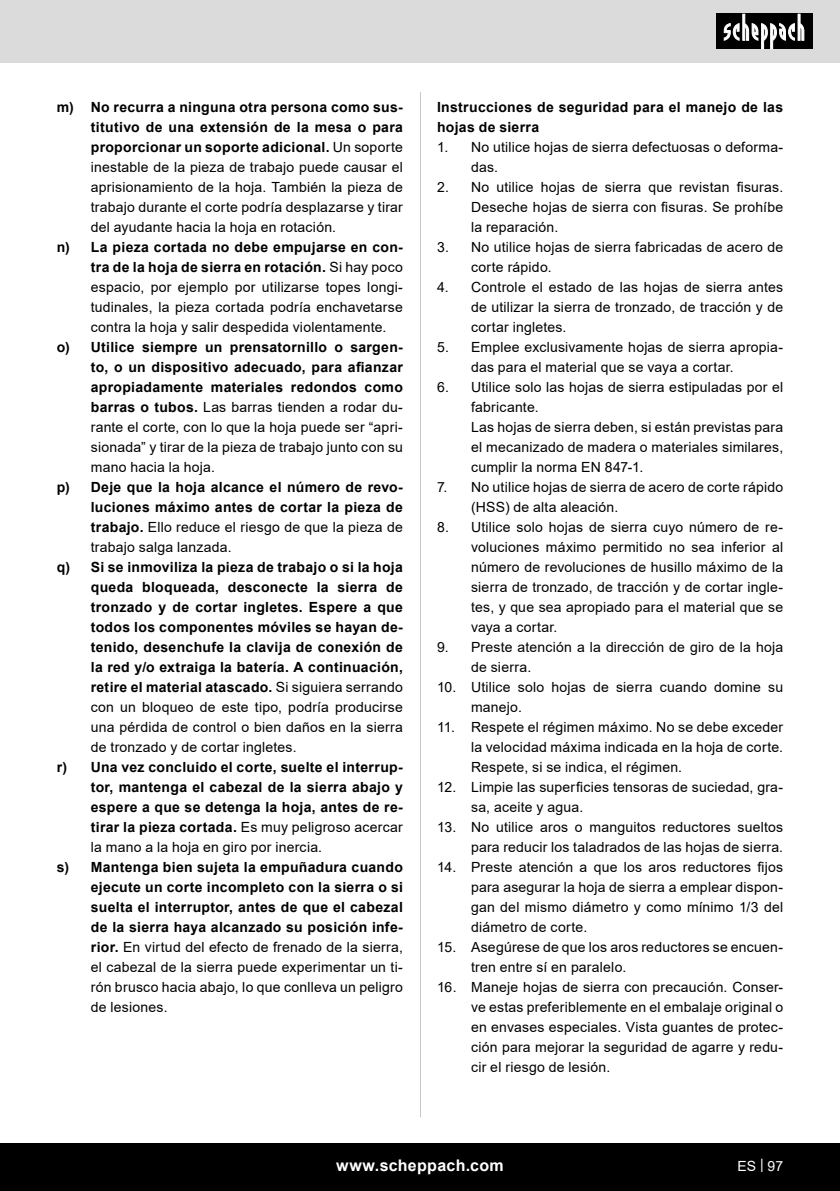
<style>
.page{position:relative;width:840px;height:1191px;background:#fff}
.page>*{position:absolute;margin:0;border:0;box-sizing:border-box;transform-origin:0 0}
.t1{font:700 16px "Arial";letter-spacing:.02em;color:#fff}
.t2{font:14px/20px "Arial";letter-spacing:.015em;color:#000}
.t3{font:700 14px/20px "Arial";letter-spacing:.02em;color:#000;text-align:justify}
.t4{font:14px "Arial";color:#fff}
.s1{font-weight:700}
.s2{font-weight:400}
</style>
<div class="page">
<div style="left:0;top:0;width:839px;height:63px;background:#dbdbdb"></div>
<div style="left:0;top:1143px;width:839px;height:48px;background:#000"></div>
<div style="left:716px;top:14px;width:96px;height:35px;background:#000"></div>
<svg style="left:723px;top:14px;width:81px;height:35px"></svg>
<hr style="left:420px;top:92px;width:1px;height:1025px;background:#c7c7c7">
<p class="t2" style="left:91px;top:97px;width:313px;text-align:justify;text-indent:-34px"><span class="s1">m) No recurra a ninguna otra persona como sus&shy;titutivo de una extensión de la mesa o para proporcionar un soporte adicional.</span> Un soporte inestable de la pieza de trabajo puede causar el aprisionamiento de la hoja. También la pieza de trabajo durante el corte podría desplazarse y tirar del ayudante hacia la hoja en rotación.</p>
<p class="t2" style="left:91px;top:237px;width:313px;text-align:justify;text-indent:-34px"><span class="s1">n) La pieza cortada no debe empujarse en con&shy;tra de la hoja de sierra en rotación.</span> Si hay poco espacio, por ejemplo por utilizarse topes longi&shy;tudinales, la pieza cortada podría enchavetarse contra la hoja y salir despedida violentamente.</p>
<p class="t3" style="left:91px;top:337px;width:313px;text-indent:-34px">o) Utilice siempre un prensatornillo o sargen&shy;to, o un dispositivo adecuado, para afianzar apropiadamente materiales redondos como barras o tubos. <span class="s2">Las barras tienden a rodar du&shy;rante el corte, con lo que la hoja puede ser “apri&shy;sionada” y tirar de la pieza de trabajo junto con su mano hacia la hoja.</span></p>
<p class="t3" style="left:91px;top:477px;width:313px;text-indent:-34px">p) Deje que la hoja alcance el número de revo&shy;luciones máximo antes de cortar la pieza de trabajo. <span class="s2">Ello reduce el riesgo de que la pieza de trabajo salga lanzada.</span></p>
<p class="t3" style="left:91px;top:557px;width:313px;text-indent:-34px">q) Si se inmoviliza la pieza de trabajo o si la hoja queda bloqueada, desconecte la sierra de tronzado y de cortar ingletes. Espere a que todos los componentes móviles se hayan de&shy;tenido, desenchufe la clavija de conexión de la red y/o extraiga la batería. A continuación, retire el material atascado. <span class="s2">Si siguiera serrando con un bloqueo de este tipo, podría producirse una pérdida de control o bien daños en la sierra de tronzado y de cortar ingletes.</span></p>
<p class="t3" style="left:91px;top:757px;width:313px;text-indent:-34px">r) Una vez concluido el corte, suelte el interrup&shy;tor, mantenga el cabezal de la sierra abajo y espere a que se detenga la hoja, antes de re&shy;tirar la pieza cortada. <span class="s2">Es muy peligroso acercar la mano a la hoja en giro por inercia.</span></p>
<p class="t3" style="left:91px;top:857px;width:313px;text-indent:-34px">s) Mantenga bien sujeta la empuñadura cuando ejecute un corte incompleto con la sierra o si suelta el interruptor, antes de que el cabezal de la sierra haya alcanzado su posición infe&shy;rior. <span class="s2">En virtud del efecto de frenado de la sierra, el cabezal de la sierra puede experimentar un ti&shy;rón brusco hacia abajo, lo que conlleva un peligro de lesiones.</span></p>
<p class="t3" style="left:437px;top:97px;width:347px">Instrucciones de seguridad para el manejo de las hojas de sierra</p>
<p class="t2" style="left:471px;top:137px;width:313px;text-indent:-34px">1. No utilice hojas de sierra defectuosas o deforma&shy;das.</p>
<p class="t2" style="left:471px;top:177px;width:313px;text-align:justify;text-indent:-34px">2. No utilice hojas de sierra que revistan fisuras.<br>Deseche hojas de sierra con fisuras. Se prohíbe la reparación.</p>
<p class="t2" style="left:471px;top:237px;width:313px;text-indent:-34px">3. No utilice hojas de sierra fabricadas de acero de corte rápido.</p>
<p class="t2" style="left:471px;top:277px;width:313px;text-align:justify;text-indent:-34px">4. Controle el estado de las hojas de sierra antes de utilizar la sierra de tronzado, de tracción y de cortar ingletes.</p>
<p class="t2" style="left:471px;top:337px;width:313px;text-indent:-34px">5. Emplee exclusivamente hojas de sierra apropia&shy;das para el material que se vaya a cortar.</p>
<p class="t2" style="left:471px;top:377px;width:313px;text-indent:-34px">6. Utilice solo las hojas de sierra estipuladas por el fabricante.</p>
<p class="t2" style="left:471px;top:417px;width:313px;text-align:justify">Las hojas de sierra deben, si están previstas para el mecanizado de madera o materiales similares, cumplir la norma EN 847-1.</p>
<p class="t2" style="left:471px;top:477px;width:313px;text-indent:-34px">7. No utilice hojas de sierra de acero de corte rápido (HSS) de alta aleación.</p>
<p class="t2" style="left:471px;top:517px;width:313px;text-align:justify;text-indent:-34px">8. Utilice solo hojas de sierra cuyo número de re&shy;voluciones máximo permitido no sea inferior al número de revoluciones de husillo máximo de la sierra de tronzado, de tracción y de cortar ingle&shy;tes, y que sea apropiado para el material que se vaya a cortar.</p>
<p class="t2" style="left:471px;top:637px;width:313px;text-indent:-34px">9. Preste atención a la dirección de giro de la hoja de sierra.</p>
<p class="t2" style="left:471px;top:677px;width:313px;text-indent:-34px">10. Utilice solo hojas de sierra cuando domine su manejo.</p>
<p class="t2" style="left:471px;top:717px;width:313px;text-align:justify;text-indent:-34px">11. Respete el régimen máximo. No se debe exceder la velocidad máxima indicada en la hoja de corte.<br>Respete, si se indica, el régimen.</p>
<p class="t2" style="left:471px;top:777px;width:313px;text-indent:-34px">12. Limpie las superficies tensoras de suciedad, gra&shy;sa, aceite y agua.</p>
<p class="t2" style="left:437px;top:817px;width:347px;text-align:right">13. No utilice aros o manguitos reductores sueltos para reducir los taladrados de las hojas de sierra.</p>
<p class="t2" style="left:471px;top:857px;width:313px;text-align:justify;text-indent:-34px">14. Preste atención a que los aros reductores fijos para asegurar la hoja de sierra a emplear dispon&shy;gan del mismo diámetro y como mínimo 1/3 del diámetro de corte.</p>
<p class="t2" style="left:471px;top:937px;width:313px;text-indent:-34px">15. Asegúrese de que los aros reductores se encuen&shy;tren entre sí en paralelo.</p>
<p class="t2" style="left:471px;top:977px;width:313px;text-align:justify;text-indent:-34px">16. Maneje hojas de sierra con precaución. Conser&shy;ve estas preferiblemente en el embalaje original o en envases especiales. Vista guantes de protec&shy;ción para mejorar la seguridad de agarre y redu&shy;cir el riesgo de lesión.</p>
<p class="t1" style="left:336px;top:1154px;width:169px">www.scheppach.com</p>
<p class="t4" style="left:737px;top:1156px;width:47px">ES | 97</p>
</div>
